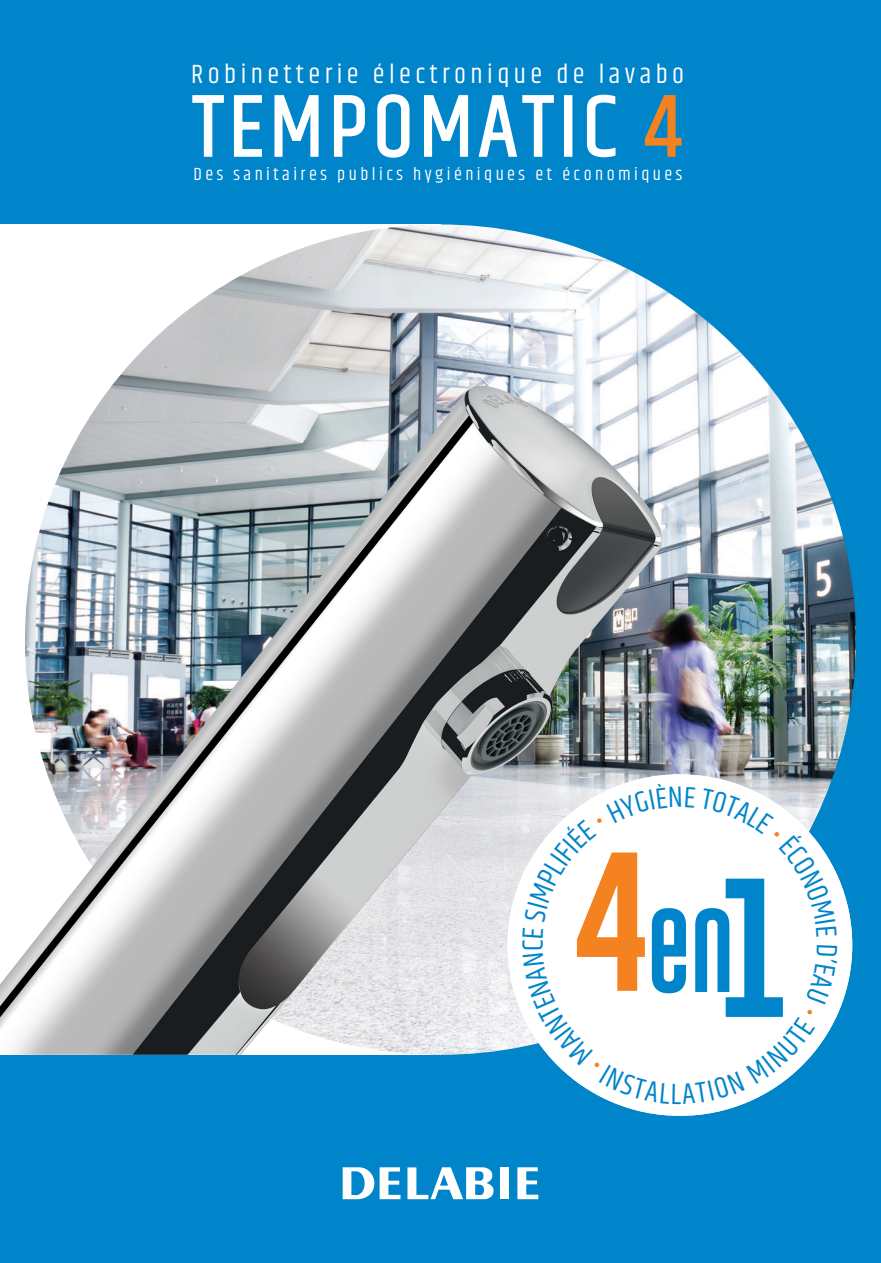
<style>
.page{position:relative;width:881px;height:1263px;background:#fff}
.page>*{position:absolute;margin:0;border:0;box-sizing:border-box;transform-origin:0 0}
.t1{font:88.5px "Khand";letter-spacing:.06em;color:#fff}
.t2{font:30px "Khand";color:#0084ca}
.t3{font:27px "Khand";letter-spacing:.165em;color:#fff}
.t4{font:18px "Khand";letter-spacing:.19em;color:#fff}
.s1{color:#f58220}
</style>
<div class="page">
<div style="left:0;top:0;width:880px;height:1263px;background:#0084ca"></div>
<div style="left:500px;top:1167px;width:9px;height:32px;background:#fff"></div>
<svg style="left:517px;top:1167px;width:21px;height:32px"></svg>
<svg style="left:342px;top:1167px;width:58px;height:32px"></svg>
<svg style="left:407px;top:1167px;width:87px;height:32px"></svg>
<div style="left:25px;top:224px;width:395px;height:161px;background:#fff"></div>
<img style="left:25px;top:224px;width:830px;height:831px;border-radius:415px">
<img style="left:0;top:385px;width:661px;height:670px">
<svg style="left:192px;top:95px;width:32px;height:62px"></svg>
<svg style="left:234px;top:95px;width:28px;height:62px"></svg>
<svg style="left:274px;top:95px;width:45px;height:62px"></svg>
<svg style="left:333px;top:95px;width:32px;height:62px"></svg>
<svg style="left:377px;top:94px;width:33px;height:64px"></svg>
<svg style="left:424px;top:95px;width:45px;height:62px"></svg>
<svg style="left:478px;top:95px;width:76px;height:62px"></svg>
<div style="left:563px;top:95px;width:9px;height:62px;border:2px solid #fff"></div>
<svg style="left:586px;top:94px;width:30px;height:64px"></svg>
<svg style="left:644px;top:95px;width:38px;height:62px"></svg>
<div style="left:507px;top:774px;width:344px;height:342px;background:#fff;border-radius:50%"></div>
<svg style="left:522px;top:783px;width:315px;height:321px"></svg>
<h3 class="t3" style="left:191px;top:57px;width:494px">Robinetterie électronique de lavabo</h3>
<h1 class="t1" style="left:192px;top:73px;width:489px">TEMPOMATIC <span class="s1">4</span></h1>
<p class="t4" style="left:193px;top:164px;width:490px">Des sanitaires publics hygiéniques et économiques</p>
<h2 class="t2" style="left:514px;top:951px;width:13px;rotate:-90deg">C</h2>
</div>
